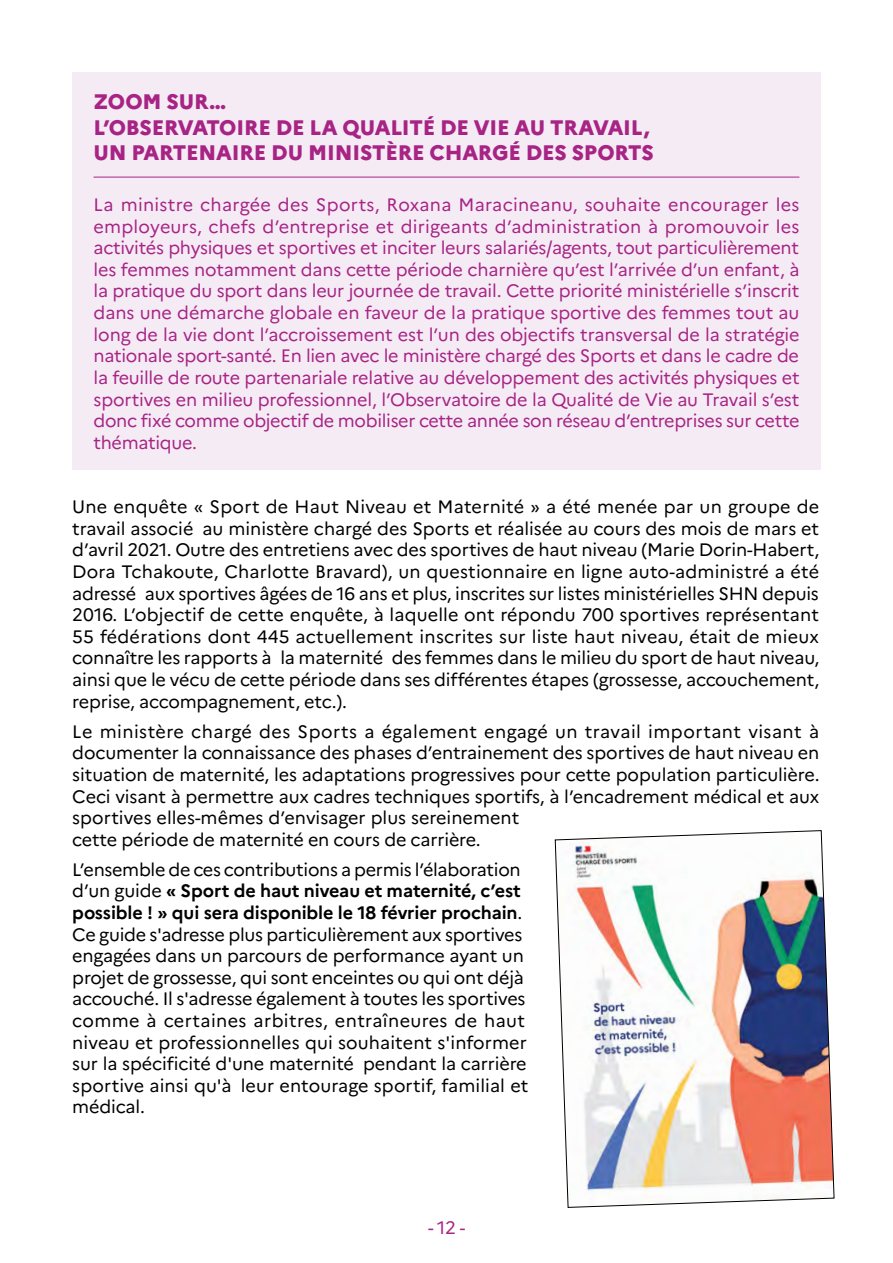
<style>
.page{position:relative;width:893px;height:1263px;background:#fff}
.page>*{position:absolute;margin:0;border:0;box-sizing:border-box;transform-origin:0 0}
.t1{font:800 21px/25.2px "Marianne";letter-spacing:-.01em;color:#a72485}
.t2{font:18px/21.6px "Marianne";letter-spacing:-.01em;color:#000}
.t3{font:18px/21.6px "Marianne";letter-spacing:-.02em;color:#a72485;text-align:justify}
.s1{font-weight:700}
</style>
<div class="page">
<svg style="left:555px;top:830px;width:280px;height:378px"></svg>
<div style="left:72px;top:72px;width:749px;height:398px;background:#f5ebf5"></div>
<hr style="left:94px;top:177px;width:705px;height:1px;background:#a72485">
<p class="t1" style="left:94px;top:89px;width:562px">ZOOM SUR…<br>L’OBSERVATOIRE DE LA QUALITÉ DE VIE AU TRAVAIL,<br>UN PARTENAIRE DU MINISTÈRE CHARGÉ DES SPORTS</p>
<p class="t3" style="left:94px;top:194px;width:708px">La ministre chargée des Sports, Roxana Maracineanu, souhaite encourager les employeurs, chefs d’entreprise et dirigeants d’administration à promouvoir les activités physiques et sportives et inciter leurs salariés/agents, tout particulièrement les femmes notamment dans cette période charnière qu’est l’arrivée d’un enfant, à la pratique du sport dans leur journée de travail. Cette priorité ministérielle s’inscrit dans une démarche globale en faveur de la pratique sportive des femmes tout au long de la vie dont l’accroissement est l’un des objectifs transversal de la stratégie nationale sport-santé. En lien avec le ministère chargé des Sports et dans le cadre de la feuille de route partenariale relative au développement des activités physiques et sportives en milieu professionnel, l’Observatoire de la Qualité de Vie au Travail s’est donc fixé comme objectif de mobiliser cette année son réseau d’entreprises sur cette thématique.</p>
<p class="t2" style="left:72px;top:496px;width:749px;text-align:justify">Une enquête « Sport de Haut Niveau et Maternité » a été menée par un groupe de travail associé au ministère chargé des Sports et réalisée au cours des mois de mars et d’avril 2021. Outre des entretiens avec des sportives de haut niveau (Marie Dorin-Habert, Dora Tchakoute, Charlotte Bravard), un questionnaire en ligne auto-administré a été adressé aux sportives âgées de 16 ans et plus, inscrites sur listes ministérielles SHN depuis 2016. L’objectif de cette enquête, à laquelle ont répondu 700 sportives représentant 55 fédérations dont 445 actuellement inscrites sur liste haut niveau, était de mieux connaître les rapports à la maternité des femmes dans le milieu du sport de haut niveau, ainsi que le vécu de cette période dans ses différentes étapes (grossesse, accouchement, reprise, accompagnement, etc.).</p>
<p class="t2" style="left:72px;top:720px;width:749px">Le ministère chargé des Sports a également engagé un travail important visant à documenter la connaissance des phases d’entrainement des sportives de haut niveau en situation de maternité, les adaptations progressives pour cette population particulière.<br>Ceci visant à permettre aux cadres techniques sportifs, à l’encadrement médical et aux sportives elles-mêmes d’envisager plus sereinement<br>cette période de maternité en cours de carrière.</p>
<p class="t2" style="left:72px;top:858px;width:458px">L’ensemble de ces contributions a permis l’élaboration d’un guide <span class="s1">« Sport de haut niveau et maternité, c’est possible ! » qui sera disponible le 18 février prochain</span>.<br>Ce guide s'adresse plus particulièrement aux sportives engagées dans un parcours de performance ayant un projet de grossesse, qui sont enceintes ou qui ont déjà accouché. Il s'adresse également à toutes les sportives comme à certaines arbitres, entraîneures de haut niveau et professionnelles qui souhaitent s'informer sur la spécificité d'une maternité pendant la carrière sportive ainsi qu'à leur entourage sportif, familial et médical.</p>
<p class="t3" style="left:428px;top:1216px;width:39px">- 12 -</p>
</div>
